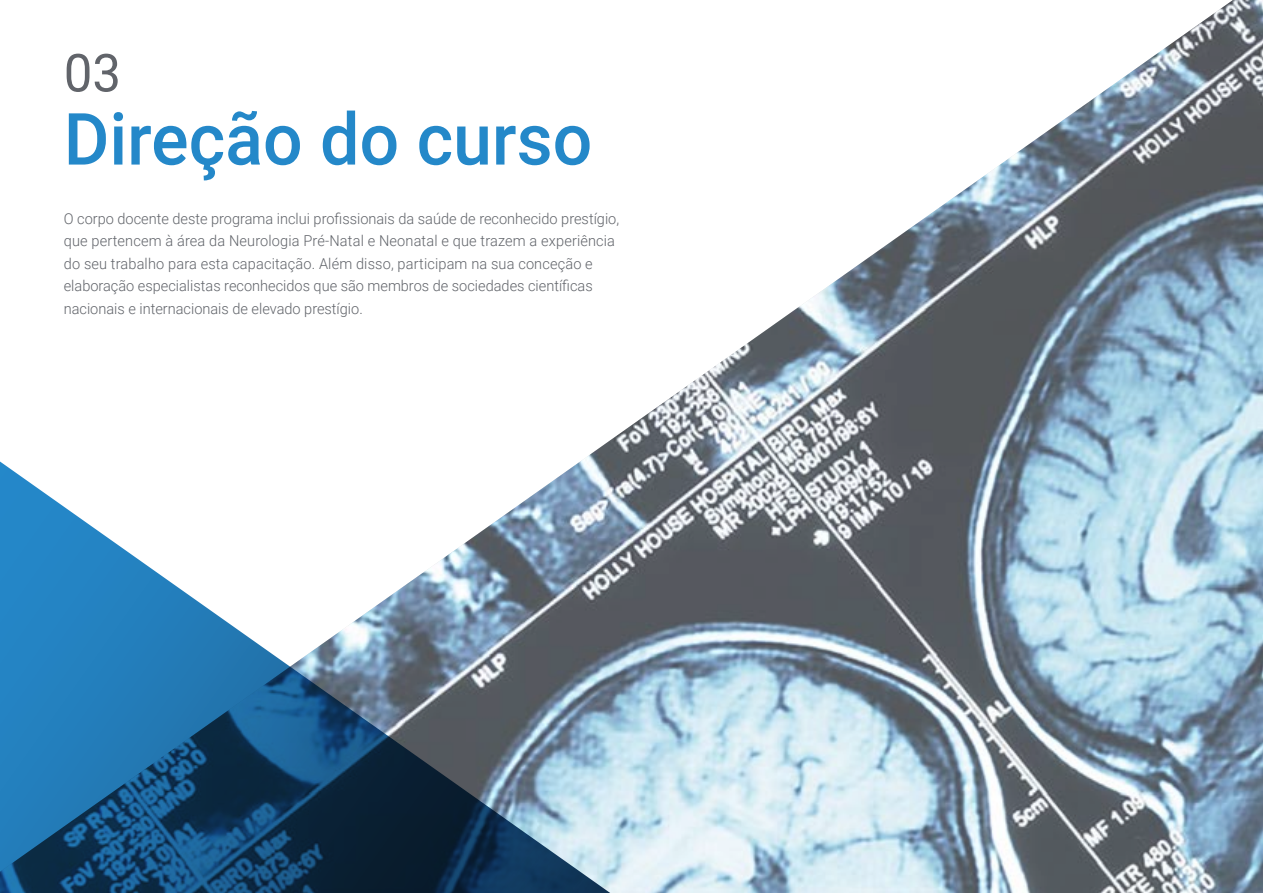
<style>
.page{position:relative;width:1263px;height:893px;background:#fff}
.page>*{position:absolute;margin:0;border:0;box-sizing:border-box;transform-origin:0 0}
.t1{font:500 72px "Roboto";color:#2488c9}
.t2{font:52.5px "Roboto";color:#61646a}
.t3{font:300 15px/22.5px "Roboto";color:#61646a}
</style>
<div class="page">
<img style="left:602px;top:0;width:661px;height:893px">
<svg style="left:0;top:446px;width:640px;height:447px"></svg>
<h2 class="t2" style="left:64px;top:36px;width:59px">03</h2>
<h1 class="t1" style="left:64px;top:89px;width:530px">Direção do curso</h1>
<p class="t3" style="left:64px;top:207px;width:557px">O corpo docente deste programa inclui profissionais da saúde de reconhecido prestígio, que pertencem à área da Neurologia Pré-Natal e Neonatal e que trazem a experiência do seu trabalho para esta capacitação. Além disso, participam na sua conceção e elaboração especialistas reconhecidos que são membros de sociedades científicas nacionais e internacionais de elevado prestígio.</p>
</div>
